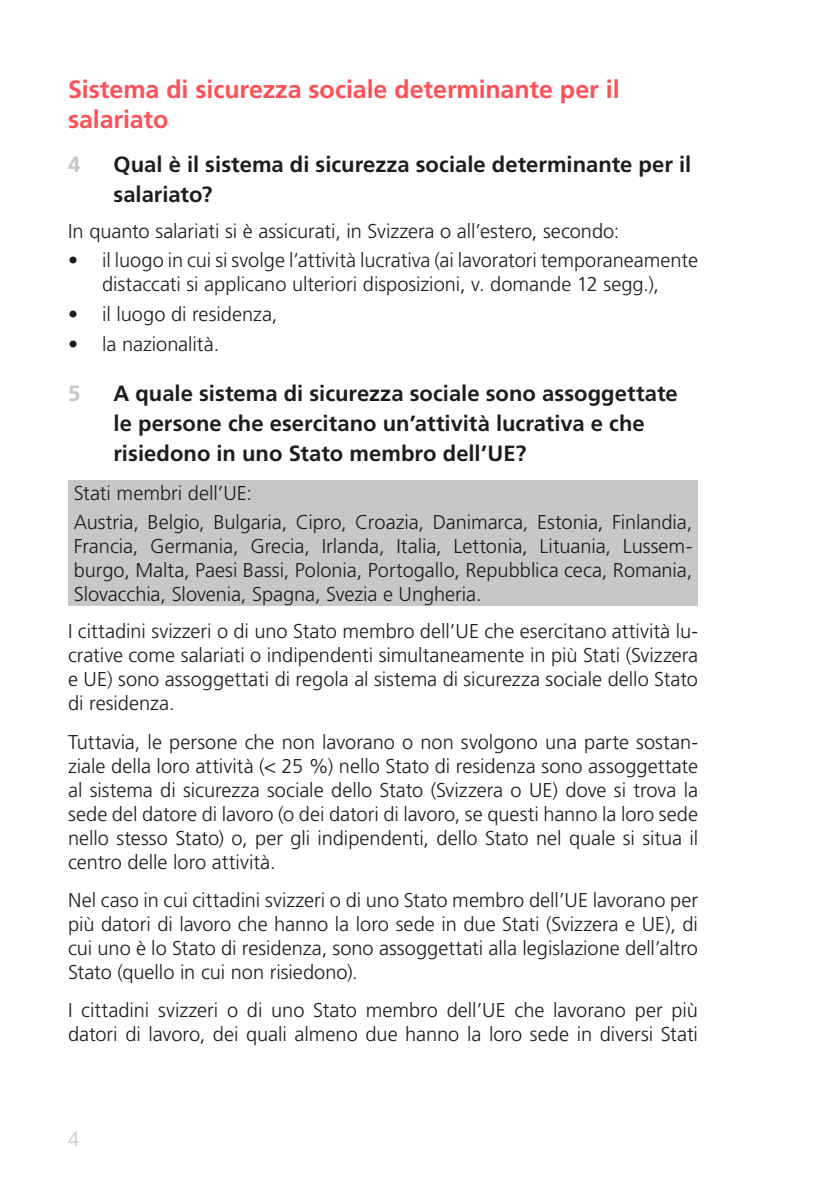
<style>
.page{position:relative;width:840px;height:1191px;background:#fff}
.page>*{position:absolute;margin:0;border:0;box-sizing:border-box;transform-origin:0 0}
.Texttitel{font:700 25px/30px "Frutiger LT Std";letter-spacing:-.005em;color:#ff5057}
.t1{font:700 22px/30px "Frutiger LT Std";color:#1d1d1b}
.t2{font:700 22px "Frutiger LT Std";color:#c7c7c6}
.Grundtext{font:300 20px/24px "Frutiger LT Std";letter-spacing:-.005em;color:#1d1d1b;text-align:justify}
.Text_vor_Aufzählung{font:300 20px "Frutiger LT Std";letter-spacing:-.005em;color:#1d1d1b}
.t3{font:300 20px "Frutiger LT Std";color:#c7c7c6}
</style>
<div class="page">
<div style="left:68px;top:480px;width:629px;height:126px;background:#c7c7c6"></div>
<p class="Texttitel" style="left:68px;top:74px;width:552px">Sistema di sicurezza sociale determinante per il salariato</p>
<p class="t2" style="left:68px;top:152px;width:14px">4</p>
<p class="t1" style="left:113px;top:150px;width:579px">Qual è il sistema di sicurezza sociale determinante per il salariato?</p>
<p class="Text_vor_Aufzählung" style="left:68px;top:219px;width:552px">In quanto salariati si è assicurati, in Svizzera o all’estero, secondo:</p>
<p class="Grundtext" style="left:68px;top:249px;width:631px;text-align:center">• il luogo in cui si svolge l’attività lucrativa (ai lavoratori temporaneamente distaccati si applicano ulteriori disposizioni, v. domande 12 segg.),</p>
<p class="Grundtext" style="left:68px;top:302px;width:211px">• il luogo di residenza,</p>
<p class="Grundtext" style="left:68px;top:332px;width:152px">• la nazionalità.</p>
<p class="t2" style="left:68px;top:380px;width:14px">5</p>
<p class="t1" style="left:113px;top:378px;width:565px">A quale sistema di sicurezza sociale sono assoggettate le persone che esercitano un’attività lucrativa e che risiedono in uno Stato membro dell’UE?</p>
<p class="Text_vor_Aufzählung" style="left:74px;top:481px;width:180px">Stati membri dell’UE:</p>
<p class="Grundtext" style="left:74px;top:510px;width:619px">Austria, Belgio, Bulgaria, Cipro, Croazia, Danimarca, Estonia, Finlandia, Francia, Germania, Grecia, Irlanda, Italia, Lettonia, Lituania, Lussem&shy;burgo, Malta, Paesi Bassi, Polonia, Portogallo, Repubblica ceca, Romania, Slovacchia, Slovenia, Spagna, Svezia e Ungheria.</p>
<p class="Grundtext" style="left:68px;top:619px;width:631px">I cittadini svizzeri o di uno Stato membro dell’UE che esercitano attività lu&shy;crative come salariati o indipendenti simultaneamente in più Stati (Svizzera e UE) sono assoggettati di regola al sistema di sicurezza sociale dello Stato di residenza.</p>
<p class="Grundtext" style="left:68px;top:730px;width:631px">Tuttavia, le persone che non lavorano o non svolgono una parte sostan&shy;ziale della loro attività (&lt; 25 %) nello Stato di residenza sono assoggettate al sistema di sicurezza sociale dello Stato (Svizzera o UE) dove si trova la sede del datore di lavoro (o dei datori di lavoro, se questi hanno la loro sede nello stesso Stato) o, per gli indipendenti, dello Stato nel quale si situa il centro delle loro attività.</p>
<p class="Grundtext" style="left:68px;top:888px;width:631px">Nel caso in cui cittadini svizzeri o di uno Stato membro dell’UE lavorano per più datori di lavoro che hanno la loro sede in due Stati (Svizzera e UE), di cui uno è lo Stato di residenza, sono assoggettati alla legislazione dell’altro Stato (quello in cui non risiedono).</p>
<p class="Grundtext" style="left:68px;top:998px;width:631px">I cittadini svizzeri o di uno Stato membro dell’UE che lavorano per più datori di lavoro, dei quali almeno due hanno la loro sede in diversi Stati</p>
<p class="t3" style="left:68px;top:1127px;width:13px">4</p>
</div>
